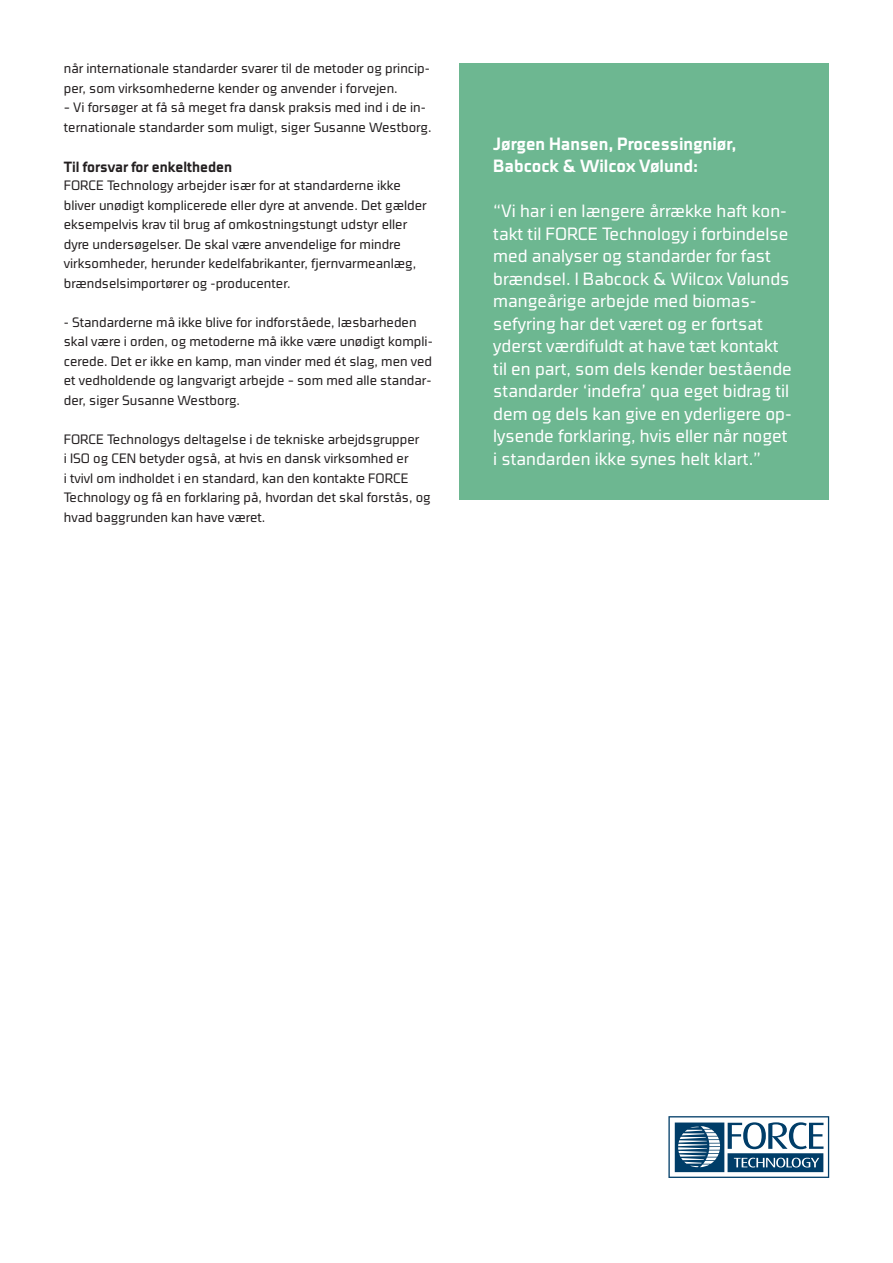
<style>
.page{position:relative;width:893px;height:1263px;background:#fff}
.page>*{position:absolute;margin:0;border:0;box-sizing:border-box;transform-origin:0 0}
.Fakta{font:300 condensed 18px/22.5px "Cube OT";color:#fff}
.Fakta-2{font:700 condensed 18px/22.5px "Cube OT";color:#fff}
.manchet{font:700 condensed 15px "Cube OT";color:#231f20}
.Brød{font:300 condensed 13.8px/19.5px "Cube OT";color:#231f20}
</style>
<div class="page">
<div style="left:459px;top:64px;width:370px;height:436px;background:#6db791"></div>
<svg style="left:668px;top:1116px;width:161px;height:62px"></svg>
<p class="Brød" style="left:64px;top:59px;width:368px">når internationale standarder svarer til de metoder og princip&shy;per, som virksomhederne kender og anvender i forvejen.</p>
<p class="Brød" style="left:64px;top:98px;width:369px">– Vi forsøger at få så meget fra dansk praksis med ind i de in&shy;ternationale standarder som muligt, siger Susanne Westborg.</p>
<p class="manchet" style="left:64px;top:158px;width:170px">Til forsvar for enkeltheden</p>
<p class="Brød" style="left:64px;top:176px;width:364px">FORCE Technology arbejder især for at standarderne ikke bliver unødigt komplicerede eller dyre at anvende. Det gælder eksempelvis krav til brug af omkostningstungt udstyr eller dyre undersøgelser. De skal være anvendelige for mindre virksomheder, herunder kedelfabrikanter, fjernvarmeanlæg, brændselsimportører og -producenter.</p>
<p class="Brød" style="left:64px;top:312px;width:370px">- Standarderne må ikke blive for indforståede, læsbarheden skal være i orden, og metoderne må ikke være unødigt kompli&shy;cerede. Det er ikke en kamp, man vinder med ét slag, men ved et vedholdende og langvarigt arbejde – som med alle standar&shy;der, siger Susanne Westborg.</p>
<p class="Brød" style="left:64px;top:429px;width:368px">FORCE Technologys deltagelse i de tekniske arbejdsgrupper<br>i ISO og CEN betyder også, at hvis en dansk virksomhed er<br>i tvivl om indholdet i en standard, kan den kontakte FORCE Technology og få en forklaring på, hvordan det skal forstås, og hvad baggrunden kan have været.</p>
<p class="Fakta-2" style="left:493px;top:132px;width:245px">Jørgen Hansen, Processingniør,<br>Babcock &amp; Wilcox Vølund:</p>
<p class="Fakta" style="left:493px;top:199px;width:300px">“Vi har i en længere årrække haft kon&shy;takt til FORCE Technology i forbindelse med analyser og standarder for fast brændsel. I Babcock &amp; Wilcox Vølunds mangeårige arbejde med biomas&shy;sefyring har det været og er fortsat yderst værdifuldt at have tæt kontakt til en part, som dels kender bestående standarder ‘indefra’ qua eget bidrag til dem og dels kan give en yderligere op&shy;lysende forklaring, hvis eller når noget i standarden ikke synes helt klart.”</p>
</div>
